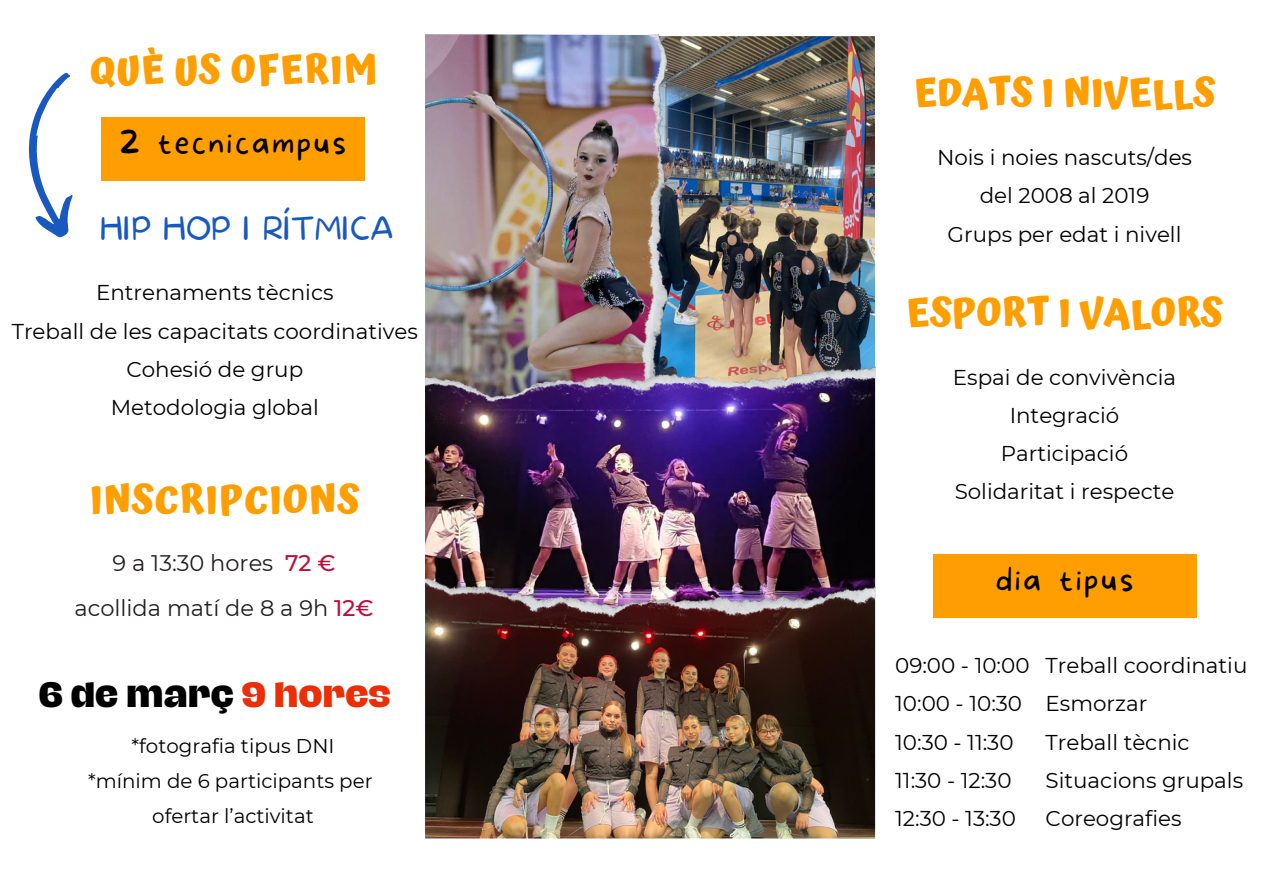
<style>
.page{position:relative;width:1263px;height:894px;background:#fff}
.page>*{position:absolute;margin:0;border:0;box-sizing:border-box;transform-origin:0 0}
.t1{font:700 39px "Atma";color:#ff9e00}
.t2{font:700 39px "Atma";letter-spacing:.02em;color:#ff9e00}
.t3{font:100 33px "More Sugar";letter-spacing:.07em;color:#000}
.t4{font:800 32.25px "Hagrid";color:#000}
.t5{font:100 30px "More Sugar";color:#1858bf}
.t6{font:22.5px/45px "Montserrat";color:#231f20;text-align:center}
.t7{font:21.45px/38.2px "Montserrat";color:#000;text-align:center}
.t8{font:19.8px/34.8px "Montserrat";color:#000;text-align:center}
.s1{font-weight:500;color:#c20b39}
.s2{color:#ec2e06}
</style>
<div class="page">
<svg style="left:28px;top:72px;width:45px;height:166px"></svg>
<div style="left:101px;top:116px;width:264px;height:64px;background:#ff9e00"></div>
<div style="left:933px;top:553px;width:263px;height:64px;background:#ff9e00"></div>
<img style="left:425px;top:626px;width:450px;height:212px">
<img style="left:425px;top:34px;width:450px;height:592px">
<p class="t2" style="left:90px;top:47px;width:288px">QUÈ US OFERIM</p>
<p class="t3" style="left:120px;top:122px;width:228px">2 tecnicampus</p>
<p class="t5" style="left:100px;top:212px;width:295px">HIP HOP I RÍTMICA</p>
<h2 class="t7" style="left:12px;top:273px;width:408px">Entrenaments tècnics<br>Treball de les capacitats coordinatives<br>Cohesió de grup<br>Metodologia global</h2>
<p class="t2" style="left:90px;top:476px;width:271px">INSCRIPCIONS</p>
<p class="t6" style="left:74px;top:540px;width:301px">9 a 13:30 hores <span class="s1">72 € </span>acollida matí de 8 a 9h <span class="s1">12€</span></p>
<h1 class="t4" style="left:39px;top:678px;width:354px">6 de març <span class="s2">9 hores</span></h1>
<h5 class="t8" style="left:88px;top:728px;width:286px">*fotografia tipus DNI<br>*mínim de 6 participants per ofertar l’activitat</h5>
<p class="t1" style="left:914px;top:70px;width:303px">EDATS I NIVELLS</p>
<h1 class="t7" style="left:937px;top:138px;width:257px">Nois i noies nascuts/des del 2008 al 2019</h1>
<p class="t7" style="left:948px;top:214px;width:235px">Grups per edat i nivell</p>
<h1 class="t1" style="left:906px;top:290px;width:318px">ESPORT I VALORS</h1>
<h5 class="t7" style="left:953px;top:357px;width:225px">Espai de convivència<br>Integració<br>Participació</h5>
<p class="t7" style="left:955px;top:472px;width:221px">Solidaritat i respecte</p>
<h1 class="t3" style="left:995px;top:559px;width:140px">dia tipus</h1>
<h5 class="t7" style="left:895px;top:646px;width:136px;text-align:left">09:00 - 10:00<br>10:00 - 10:30<br>10:30 - 11:30<br>11:30 - 12:30</h5>
<p class="t7" style="left:895px;top:799px;width:122px">12:30 - 13:30</p>
<h4 class="t7" style="left:1046px;top:646px;width:203px;text-align:left">Treball coordinatiu<br>Esmorzar<br>Treball tècnic<br>Situacions grupals</h4>
<h5 class="t7" style="left:1046px;top:799px;width:138px">Coreografies</h5>
</div>
